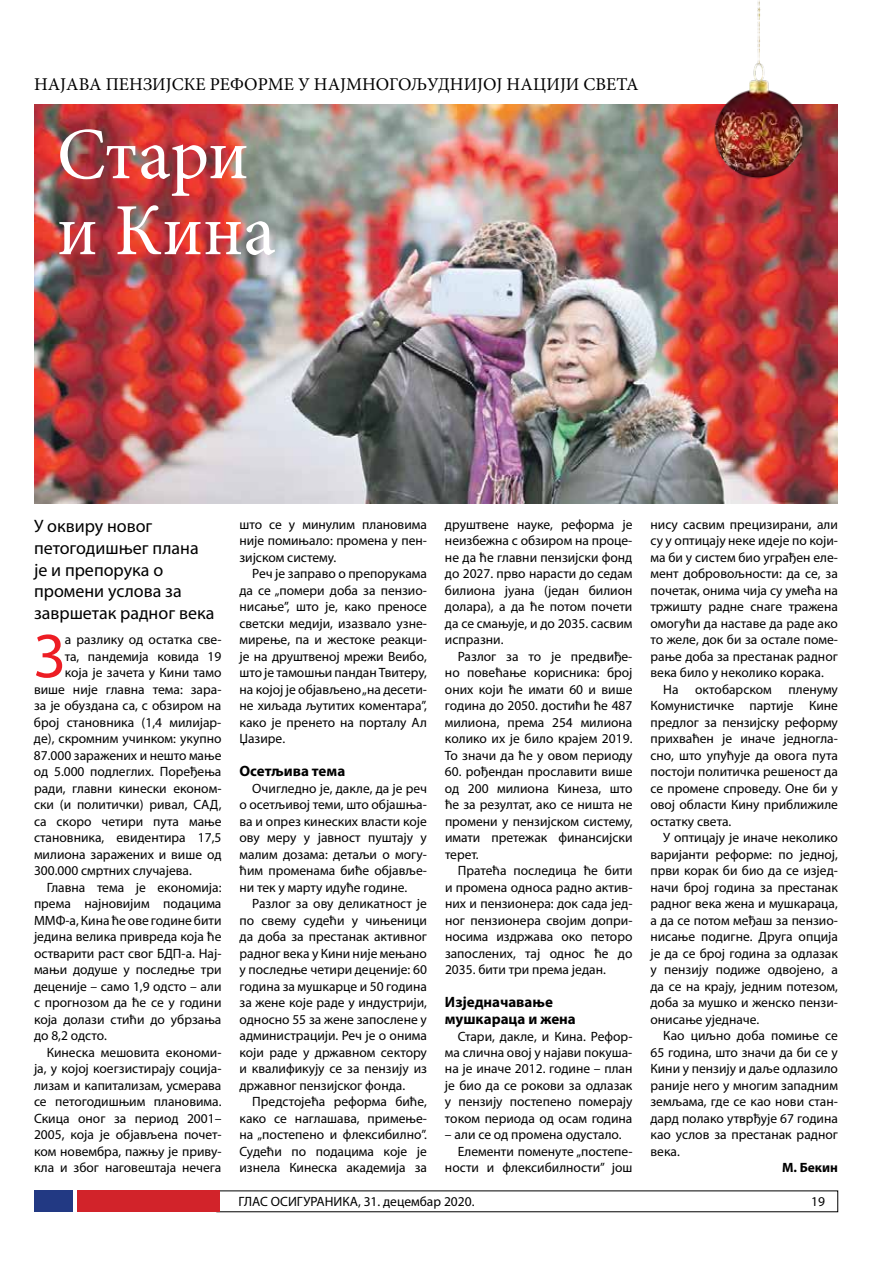
<style>
.page{position:relative;width:893px;height:1263px;background:#fff}
.page>*{position:absolute;margin:0;border:0;box-sizing:border-box;transform-origin:0 0}
.t1{font:73.5px/76.1px "Minion Pro";color:#fff}
.t2{font:62.4px "Myriad Pro";color:#ed1d24}
.t3{font:18px/21.6px "Myriad Pro";color:#000}
.t4{font:18px "Minion Pro";color:#000}
.t5{font:700 15px/16.5px "Myriad Pro";color:#000}
.t6{font:13.5px/16.5px "Myriad Pro";color:#000;text-align:justify}
.t7{font:700 13.5px "Myriad Pro";color:#000}
</style>
<div class="page">
<div style="left:34px;top:1191px;width:38px;height:21px;background:#223983"></div>
<div style="left:77px;top:1191px;width:142px;height:21px;background:#d2232a"></div>
<img style="left:34px;top:104px;width:804px;height:400px">
<img style="left:711px;top:0;width:110px;height:198px">
<h3 class="t4" style="left:34px;top:72px;width:606px">НАЈАВА ПЕНЗИЈСКЕ РЕФОРМЕ У НАЈМНОГОЉУДНИЈОЈ НАЦИЈИ СВЕТА</h3>
<h1 class="t1" style="left:57px;top:117px;width:220px">Стари и Кина</h1>
<h3 class="t3" style="left:34px;top:515px;width:182px">У оквиру новог петогодишњег плана је и препорука о промени услова за завршетак радног века</h3>
<h2 class="t2" style="left:34px;top:618px;width:32px">З</h2>
<p class="t6" style="left:65px;top:631px;width:157px">а разлику од остатка све-</p>
<p class="t6" style="left:65px;top:648px;width:158px">та, пандемија ковида 19</p>
<p class="t6" style="left:65px;top:664px;width:158px">која је зачета у Кини тамо</p>
<p class="t6" style="left:34px;top:681px;width:188px">више није главна тема: зара-</p>
<p class="t6" style="left:34px;top:697px;width:189px">за је обуздана са, с обзиром на</p>
<p class="t6" style="left:34px;top:714px;width:188px">број становника (1,4 милијар-</p>
<p class="t6" style="left:34px;top:730px;width:189px">де), скромним учинком: укупно</p>
<p class="t6" style="left:34px;top:747px;width:189px">87.000 заражених и нешто мање</p>
<p class="t6" style="left:34px;top:763px;width:189px">од 5.000 подлеглих. Поређења</p>
<p class="t6" style="left:34px;top:780px;width:188px">ради, главни кинески економ-</p>
<p class="t6" style="left:34px;top:796px;width:189px">ски (и политички) ривал, САД,</p>
<p class="t6" style="left:34px;top:813px;width:189px">са скоро четири пута мање</p>
<p class="t6" style="left:34px;top:829px;width:189px">становника, евидентира 17,5</p>
<p class="t6" style="left:34px;top:846px;width:189px">милиона заражених и више од</p>
<p class="t6" style="left:34px;top:862px;width:159px">300.000 смртних случајева.</p>
<p class="t6" style="left:47px;top:879px;width:176px">Главна тема је економија:</p>
<p class="t6" style="left:34px;top:895px;width:189px">према најновијим подацима</p>
<p class="t6" style="left:34px;top:912px;width:189px">ММФ-а, Кина ће ове године бити</p>
<p class="t6" style="left:34px;top:928px;width:189px">једина велика привреда која ће</p>
<p class="t6" style="left:34px;top:945px;width:188px">остварити раст свог БДП-а. Нај-</p>
<p class="t6" style="left:34px;top:961px;width:189px">мањи додуше у последње три</p>
<p class="t6" style="left:34px;top:978px;width:189px">деценије – само 1,9 одсто – али</p>
<p class="t6" style="left:34px;top:994px;width:189px">с прогнозом да ће се у години</p>
<p class="t6" style="left:34px;top:1011px;width:189px">која долази стићи до убрзања</p>
<p class="t6" style="left:34px;top:1027px;width:75px">до 8,2 одсто.</p>
<p class="t6" style="left:47px;top:1044px;width:175px">Кинеска мешовита економи-</p>
<p class="t6" style="left:34px;top:1060px;width:188px">ја, у којој коегзистирају соција-</p>
<p class="t6" style="left:34px;top:1077px;width:189px">лизам и капитализам, усмерава</p>
<p class="t6" style="left:34px;top:1093px;width:189px">се петогодишњим плановима.</p>
<p class="t6" style="left:34px;top:1110px;width:189px">Скица оног за период 2001–</p>
<p class="t6" style="left:34px;top:1126px;width:188px">2005, која је објављена почет-</p>
<p class="t6" style="left:34px;top:1143px;width:188px">ком новембра, пажњу је приву-</p>
<p class="t6" style="left:34px;top:1159px;width:189px">кла и због наговештаја нечега</p>
<p class="t6" style="left:239px;top:516px;width:189px">што се у минулим плановима није помињало: промена у пен&shy;зијском систему.</p>
<p class="t6" style="left:239px;top:565px;width:189px;text-indent:13px">Реч је заправо о препорукама да се „помери доба за пензио&shy;нисање”, што је, како преносе светски медији, изазвало узне&shy;мирење, па и жестоке реакци&shy;је на друштвеној мрежи Веибо, што је тамошњи пандан Твитеру, на којој је објављено „на десети&shy;не хиљада љутитих коментара”, како је пренето на порталу Ал Џазире.</p>
<p class="t5" style="left:239px;top:763px;width:107px">Осетљива тема</p>
<p class="t6" style="left:239px;top:780px;width:189px;text-indent:13px">Очигледно је, дакле, да је реч о осетљивој теми, што објашња&shy;ва и опрез кинеских власти које ову меру у јавност пуштају у малим дозама: детаљи о могу&shy;ћим променама биће објавље&shy;ни тек у марту идуће године.</p>
<p class="t6" style="left:239px;top:895px;width:189px;text-indent:13px">Разлог за ову деликатност је по свему судећи у чињеници да доба за престанак активног радног века у Кини није мењано у последње четири деценије: 60 година за мушкарце и 50 година за жене које раде у индустрији, односно 55 за жене запослене у администрацији. Реч је о онима који раде у државном сектору и квалификују се за пензију из државног пензијског фонда.</p>
<p class="t6" style="left:239px;top:1093px;width:189px;text-indent:13px">Предстојећа реформа биће, како се наглашава, примење&shy;на „постепено и флексибилно”.<br>Судећи по подацима које је изнела Кинеска академија за</p>
<p class="t6" style="left:445px;top:516px;width:189px">друштвене науке, реформа је неизбежна с обзиром на проце&shy;не да ће главни пензијски фонд до 2027. прво нарасти до седам билиона јуана (један билион долара), а да ће потом почети да се смањује, и до 2035. сасвим испразни.</p>
<p class="t6" style="left:445px;top:648px;width:189px;text-indent:13px">Разлог за то је предвиђе&shy;но повећање корисника: број оних који ће имати 60 и више година до 2050. достићи ће 487 милиона, према 254 милиона колико их је било крајем 2019.<br>То значи да ће у овом периоду</p>
<p class="t6" style="left:445px;top:763px;width:189px">60. рођендан прославити више од 200 милиона Кинеза, што ће за резултат, ако се ништа не промени у пензијском систему, имати претежак финансијски терет.</p>
<p class="t6" style="left:445px;top:862px;width:189px;text-indent:13px">Пратећа последица ће бити и промена односа радно актив&shy;них и пензионера: док сада јед&shy;ног пензионера својим допри&shy;носима издржава око петоро запослених, тај однос ће до 2035. бити три према један.</p>
<p class="t5" style="left:445px;top:994px;width:132px">Изједначавање мушкараца и жена</p>
<p class="t6" style="left:445px;top:1027px;width:189px;text-indent:13px">Стари, дакле, и Кина. Рефор&shy;ма слична овој у најави покуша&shy;на је иначе 2012. године – план је био да се рокови за одлазак у пензију постепено померају током периода од осам година</p>
<p class="t6" style="left:445px;top:1126px;width:178px">– али се од промена одустало.</p>
<p class="t6" style="left:458px;top:1143px;width:175px">Елементи поменуте „постепе-</p>
<p class="t6" style="left:445px;top:1159px;width:189px">ности и флексибилности” још</p>
<p class="t6" style="left:650px;top:516px;width:189px">нису сасвим прецизирани, али су у оптицају неке идеје по који&shy;ма би у систем био уграђен еле&shy;мент добровољности: да се, за почетак, онима чија су умећа на тржишту радне снаге тражена омогући да наставе да раде ако то желе, док би за остале поме&shy;рање доба за престанак радног века било у неколико корака.</p>
<p class="t6" style="left:650px;top:681px;width:189px;text-indent:13px">На октобарском пленуму Комунистичке партије Кине предлог за пензијску реформу прихваћен је иначе једногла&shy;сно, што упућује да овога пута постоји политичка решеност да се промене спроведу. Оне би у овој области Кину приближиле остатку света.</p>
<p class="t6" style="left:650px;top:829px;width:189px;text-indent:13px">У оптицају је иначе неколико варијанти реформе: по једној, први корак би био да се изјед&shy;начи број година за престанак радног века жена и мушкараца, а да се потом међаш за пензио&shy;нисање подигне. Друга опција је да се број година за одлазак у пензију подиже одвојено, а да се на крају, једним потезом, доба за мушко и женско пензи&shy;онисање уједначе.</p>
<p class="t6" style="left:650px;top:1027px;width:189px;text-indent:13px">Као циљно доба помиње се 65 година, што значи да би се у Кини у пензију и даље одлазило раније него у многим западним земљама, где се као нови стан&shy;дард полако утврђује 67 година као услов за престанак радног века.</p>
<p class="t7" style="left:782px;top:1159px;width:57px">М. Бекин</p>
<p class="t6" style="left:239px;top:1193px;width:237px">ГЛАС ОСИГУРАНИКА, 31. децембар 2020.</p>
<p class="t6" style="left:811px;top:1193px;width:15px">19</p>
</div>
